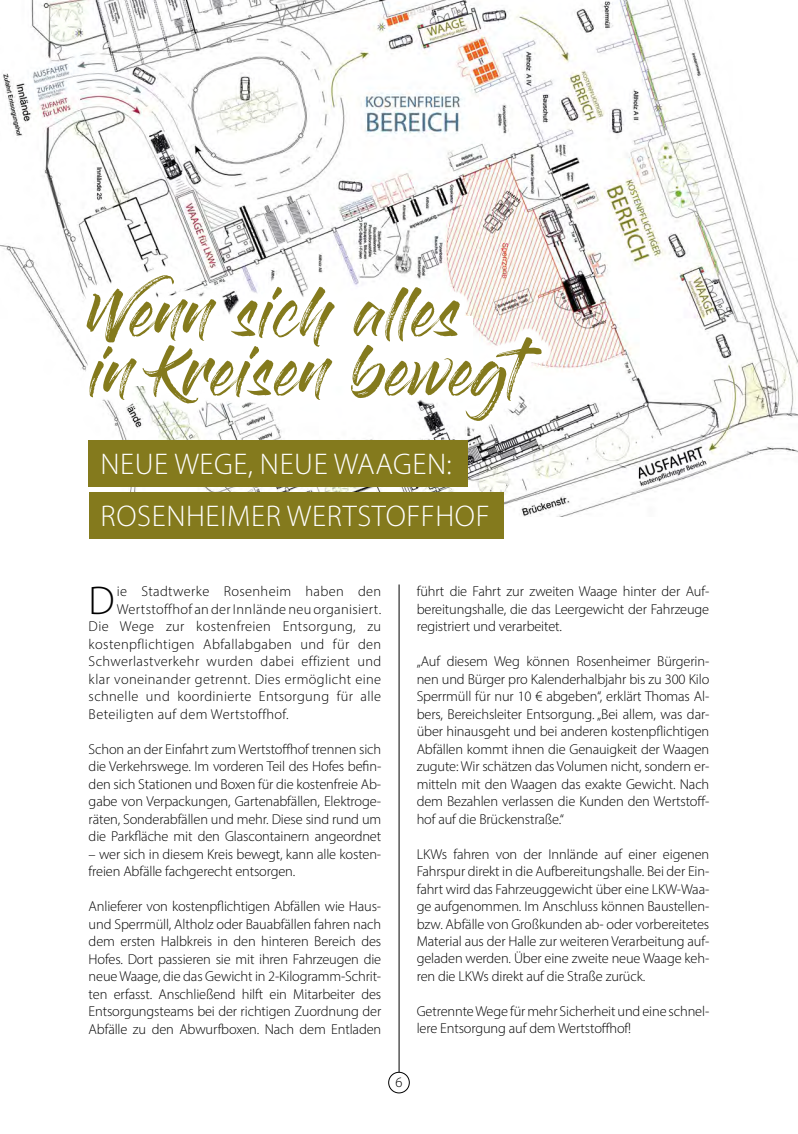
<style>
.page{position:relative;width:798px;height:1134px;background:#fff}
.page>*{position:absolute;margin:0;border:0;box-sizing:border-box;transform-origin:0 0}
.t1{font:50px/59.1px "Gloss And Bloom";color:#847a1d}
.t2{font:300 40.38px "Myriad Pro";color:#000}
.t3{font:300 30px/52.5px "Myriad Pro";letter-spacing:.02em;color:#fff}
.t4{font:300 14.38px/17.5px "Myriad Pro";letter-spacing:-.01em;color:#000;text-align:justify}
.t5{font:300 14.38px "Myriad Pro";letter-spacing:.025em;color:#000}
</style>
<div class="page">
<img style="left:0;top:0;width:797px;height:516px">
<div style="left:388px;top:1072px;width:21px;height:21px;border:1px solid #000;border-radius:50%"></div>
<hr style="left:398px;top:584px;width:1px;height:488px;background:#000">
<div style="left:89px;top:440px;width:379px;height:46px;background:#847a1d"></div>
<div style="left:89px;top:493px;width:414px;height:46px;background:#847a1d"></div>
<div style="left:76px;top:265px;width:476px;height:167px;background:#fff"></div>
<h1 class="t1" style="left:89px;top:289px;width:465px">Wenn sich alles<br>in Kreisen bewegt</h1>
<h3 class="t3" style="left:100px;top:437px;width:390px">NEUE WEGE, NEUE WAAGEN:<br>ROSENHEIMER WERTSTOFFHOF</h3>
<h2 class="t2" style="left:89px;top:576px;width:28px">D</h2>
<p class="t5" style="left:117px;top:583px;width:266px">ie Stadtwerke Rosenheim haben den</p>
<p class="t5" style="left:117px;top:600px;width:266px">Wertstoffhof an der Innlände neu organisiert.</p>
<p class="t5" style="left:89px;top:618px;width:294px">Die Wege zur kostenfreien Entsorgung, zu</p>
<p class="t5" style="left:89px;top:635px;width:294px">kostenpflichtigen Abfallabgaben und für den</p>
<p class="t5" style="left:89px;top:653px;width:294px">Schwerlastverkehr wurden dabei effizient und</p>
<p class="t5" style="left:89px;top:670px;width:294px">klar voneinander getrennt. Dies ermöglicht eine</p>
<p class="t5" style="left:89px;top:688px;width:294px">schnelle und koordinierte Entsorgung für alle</p>
<p class="t5" style="left:89px;top:705px;width:201px">Beteiligten auf dem Wertstoffhof.</p>
<p class="t4" style="left:89px;top:740px;width:294px">Schon an der Einfahrt zum Wertstoffhof trennen sich die Verkehrswege. Im vorderen Teil des Hofes befin&shy;den sich Stationen und Boxen für die kostenfreie Ab&shy;gabe von Verpackungen, Gartenabfällen, Elektroge&shy;räten, Sonderabfällen und mehr. Diese sind rund um die Parkfläche mit den Glascontainern angeordnet</p>
<p class="t4" style="left:89px;top:845px;width:294px">– wer sich in diesem Kreis bewegt, kann alle kosten&shy;freien Abfälle fachgerecht entsorgen.</p>
<p class="t4" style="left:89px;top:897px;width:294px">Anlieferer von kostenpflichtigen Abfällen wie Haus&shy;und Sperrmüll, Altholz oder Bauabfällen fahren nach dem ersten Halbkreis in den hinteren Bereich des Hofes. Dort passieren sie mit ihren Fahrzeugen die neue Waage, die das Gewicht in 2-Kilogramm-Schrit&shy;ten erfasst. Anschließend hilft ein Mitarbeiter des Entsorgungsteams bei der richtigen Zuordnung der Abfälle zu den Abwurfboxen. Nach dem Entladen</p>
<p class="t4" style="left:416px;top:582px;width:294px">führt die Fahrt zur zweiten Waage hinter der Auf&shy;bereitungshalle, die das Leergewicht der Fahrzeuge registriert und verarbeitet.</p>
<p class="t4" style="left:416px;top:652px;width:294px">„Auf diesem Weg können Rosenheimer Bürgerin&shy;nen und Bürger pro Kalenderhalbjahr bis zu 300 Kilo Sperrmüll für nur 10 € abgeben“, erklärt Thomas Al&shy;bers, Bereichsleiter Entsorgung. „Bei allem, was dar&shy;über hinausgeht und bei anderen kostenpflichtigen Abfällen kommt ihnen die Genauigkeit der Waagen zugute: Wir schätzen das Volumen nicht, sondern er&shy;mitteln mit den Waagen das exakte Gewicht. Nach dem Bezahlen verlassen die Kunden den Wertstoff&shy;hof auf die Brückenstraße.“</p>
<p class="t4" style="left:416px;top:845px;width:294px">LKWs fahren von der Innlände auf einer eigenen Fahrspur direkt in die Aufbereitungshalle. Bei der Ein&shy;fahrt wird das Fahrzeuggewicht über eine LKW-Waa&shy;ge aufgenommen. Im Anschluss können Baustellen&shy;bzw. Abfälle von Großkunden ab- oder vorbereitetes Material aus der Halle zur weiteren Verarbeitung auf&shy;geladen werden. Über eine zweite neue Waage keh&shy;ren die LKWs direkt auf die Straße zurück.</p>
<p class="t4" style="left:416px;top:1002px;width:294px">Getrennte Wege für mehr Sicherheit und eine schnel&shy;lere Entsorgung auf dem Wertstoffhof!</p>
<p class="t4" style="left:395px;top:1073px;width:9px">6</p>
</div>
